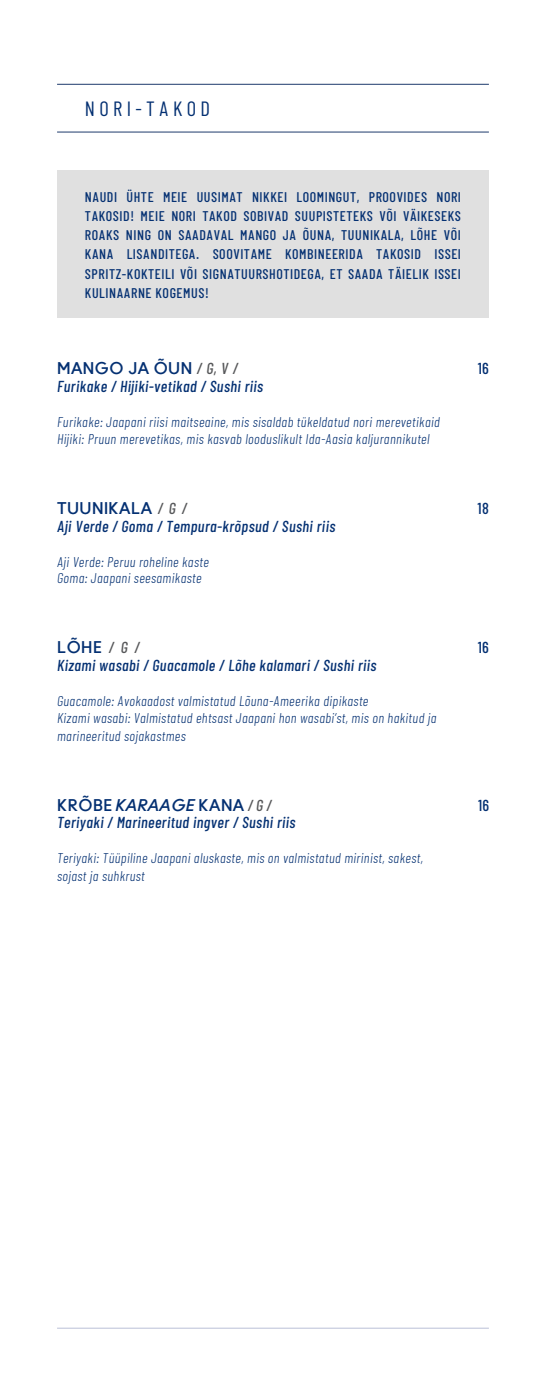
<style>
.page{position:relative;width:546px;height:1389px;background:#fff}
.page>*{position:absolute;margin:0;border:0;box-sizing:border-box;transform-origin:0 0}
.t1{font:20.65px "Barlow Condensed";letter-spacing:.21em;color:#043072}
.t2{font:italic 500 15.92px "Barlow Condensed";letter-spacing:.03em;color:#043072}
.t3{font:700 15.92px "Ano";letter-spacing:.03em;color:#043072}
.t4{font:500 15.92px "Barlow Condensed";letter-spacing:.03em;color:#043072}
.t5{font:italic 300 14.17px/17.5px "Barlow Condensed";letter-spacing:.03em;color:#043072}
.t6{font:500 14px/19.2px "Barlow Condensed";letter-spacing:.04em;color:#043072;text-align:justify}
.s1{font-family:"Barlow Condensed";font-weight:500;font-style:italic;color:#57585a}
.s2{font-style:italic}
</style>
<div class="page">
<div style="left:57px;top:170px;width:432px;height:147px;background:#e0e0e0"></div>
<hr style="left:57px;top:84px;width:432px;height:1px;background:#1d3a6c">
<hr style="left:57px;top:132px;width:432px;height:1px;background:#1d3a6c">
<hr style="left:57px;top:1328px;width:432px;height:1px;background:#bac0d7">
<h1 class="t1" style="left:85px;top:96px;width:126px">NORI-TAKOD</h1>
<p class="t6" style="left:85px;top:186px;width:377px">NAUDI ÜHTE MEIE UUSIMAT NIKKEI LOOMINGUT, PROOVIDES NORI TAKOSID! MEIE NORI TAKOD SOBIVAD SUUPISTETEKS VÕI VÄIKESEKS ROAKS NING ON SAADAVAL MANGO JA ÕUNA, TUUNIKALA, LÕHE VÕI KANA LISANDITEGA. SOOVITAME KOMBINEERIDA TAKOSID ISSEI SPRITZ-KOKTEILI VÕI SIGNATUURSHOTIDEGA, ET SAADA TÄIELIK ISSEI KULINAARNE KOGEMUS!</p>
<p class="t3" style="left:57px;top:358px;width:182px">MANGO JA ÕUN <span class="s1">/ G, V /</span></p>
<p class="t4" style="left:477px;top:358px;width:13px">16</p>
<p class="t2" style="left:57px;top:376px;width:208px">Furikake / Hijiki-vetikad / Sushi riis</p>
<p class="t5" style="left:57px;top:412px;width:384px">Furikake: Jaapani riisi maitseaine, mis sisaldab tükeldatud nori merevetikaid<br>Hijiki: Pruun merevetikas, mis kasvab looduslikult Ida-Aasia kaljurannikutel</p>
<p class="t3" style="left:57px;top:498px;width:131px">TUUNIKALA <span class="s1">/ G /</span></p>
<p class="t4" style="left:477px;top:498px;width:13px">18</p>
<p class="t2" style="left:57px;top:516px;width:280px">Aji Verde / Goma / Tempura-krõpsud / Sushi riis</p>
<p class="t5" style="left:57px;top:553px;width:153px;line-height:16.6px">Aji Verde: Peruu roheline kaste<br>Goma: Jaapani seesamikaste</p>
<p class="t3" style="left:57px;top:637px;width:84px">LÕHE <span class="s1">/ G /</span></p>
<p class="t4" style="left:477px;top:638px;width:13px">16</p>
<p class="t2" style="left:57px;top:655px;width:321px">Kizami wasabi / Guacamole / Lõhe kalamari / Sushi riis</p>
<p class="t5" style="left:57px;top:691px;width:381px">Guacamole: Avokaadost valmistatud Lõuna-Ameerika dipikaste<br>Kizami wasabi: Valmistatud ehtsast Jaapani hon wasabi’st, mis on hakitud ja marineeritud sojakastmes</p>
<p class="t3" style="left:57px;top:795px;width:216px">KRÕBE <span class="s2">KARAAGE</span> KANA <span class="s1">/ G /</span></p>
<p class="t4" style="left:478px;top:795px;width:13px">16</p>
<p class="t2" style="left:57px;top:812px;width:240px">Teriyaki / Marineeritud ingver / Sushi riis</p>
<p class="t5" style="left:57px;top:849px;width:367px">Teriyaki: Tüüpiline Jaapani aluskaste, mis on valmistatud mirinist, sakest, sojast ja suhkrust</p>
</div>
